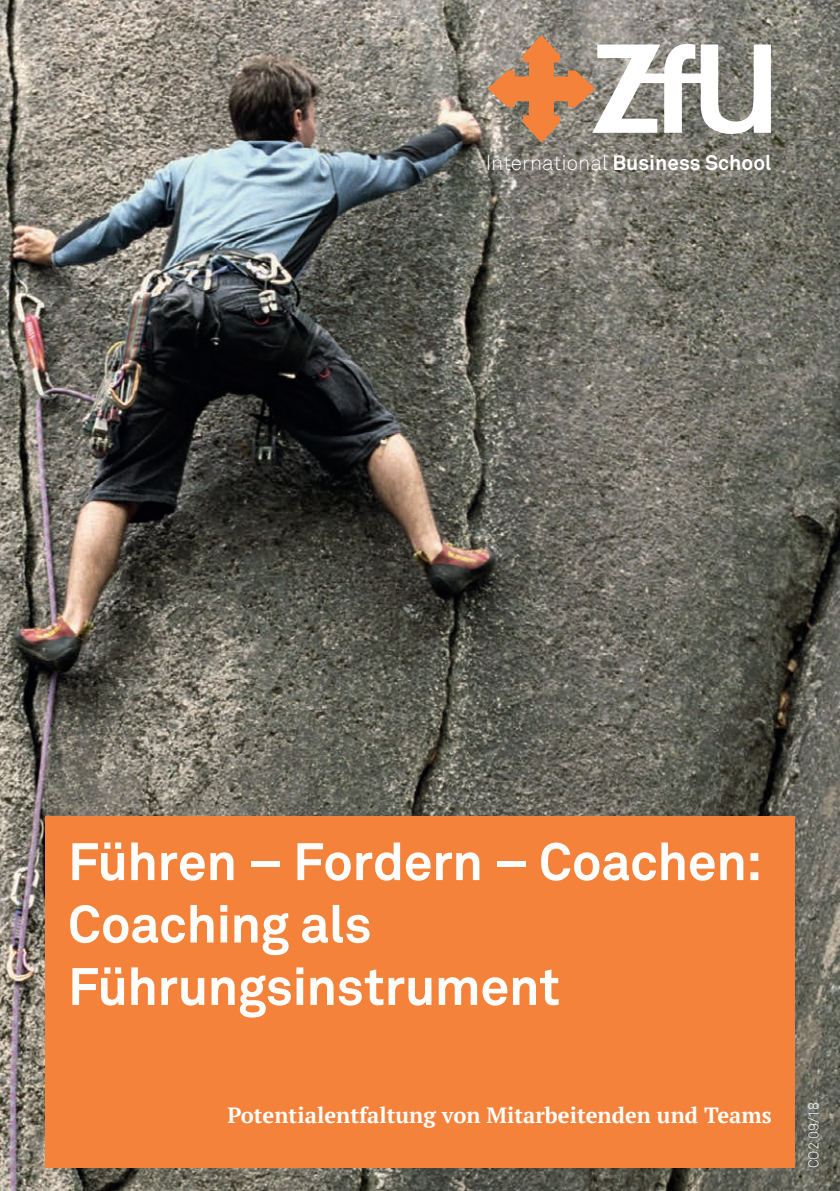
<style>
.page{position:relative;width:840px;height:1191px;background:#fff}
.page>*{position:absolute;margin:0;border:0;box-sizing:border-box;transform-origin:0 0}
.zfu_-_Lauftext{font:700 52px/62.4px "Akkurat Office";letter-spacing:-.01em;color:#fff}
.zfu_-_Registertitel{font:700 22px "PT Serif";color:#fff}
.t1{font:700 20.8px "Akkurat";color:#fff}
.x_Text_klein{font:300 14px "Akkurat";color:#fff}
.s1{font-weight:300}
</style>
<div class="page">
<img style="left:0;top:0;width:839px;height:1191px">
<div style="left:45px;top:816px;width:749px;height:352px;background:#f4823a"></div>
<svg style="left:487px;top:35px;width:283px;height:108px"></svg>
<p class="t1" style="left:485px;top:149px;width:287px"><span class="s1">International</span> Business School</p>
<p class="zfu_-_Lauftext" style="left:68px;top:831px;width:695px">Führen – Fordern – Coachen:</p>
<p class="zfu_-_Lauftext" style="left:68px;top:893px;width:493px">Coaching als<br>Führungsinstrument</p>
<p class="zfu_-_Registertitel" style="left:227px;top:1100px;width:545px">Potentialentfaltung von Mitarbeitenden und Teams</p>
<p class="x_Text_klein" style="left:804px;top:1168px;width:68px;rotate:-90deg">CO2 09/18</p>
</div>
